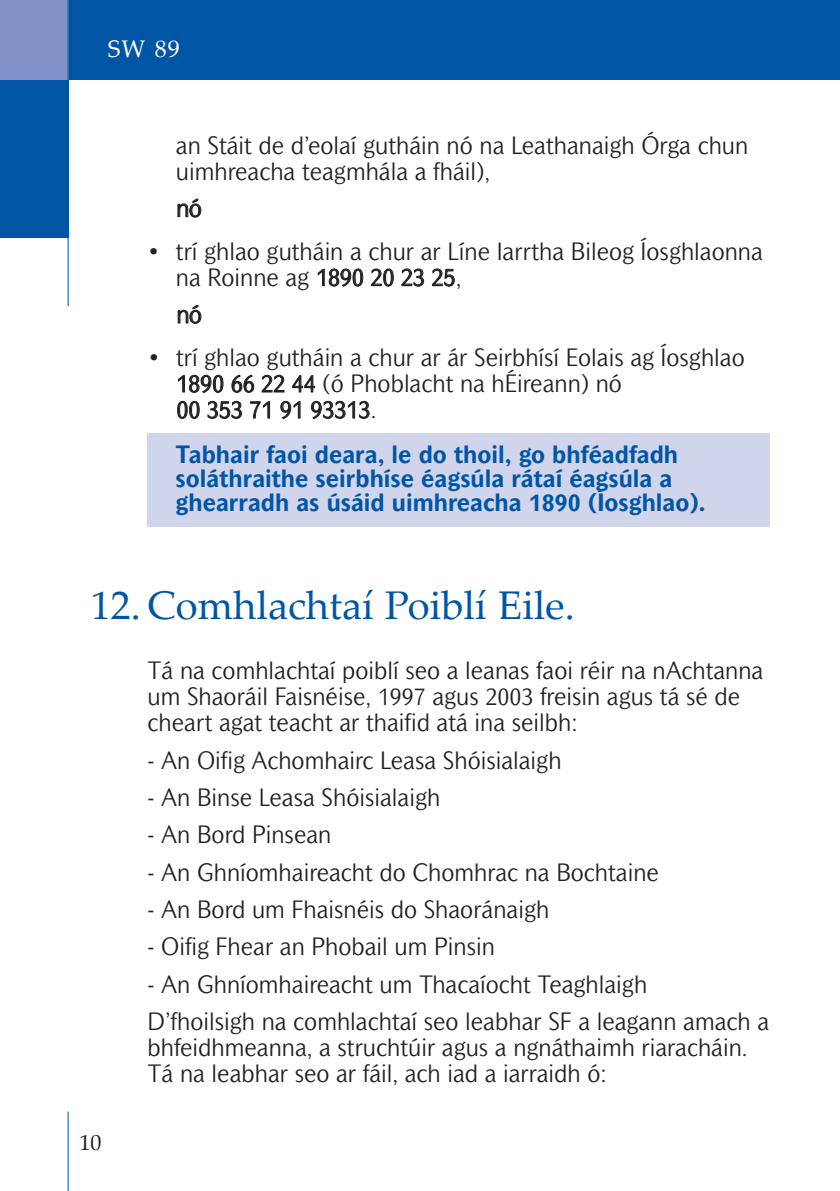
<style>
.page{position:relative;width:840px;height:1191px;background:#fff}
.page>*{position:absolute;margin:0;border:0;box-sizing:border-box;transform-origin:0 0}
.t1{font:40px "Palatino Linotype";color:#0155a5}
.t2{font:300 24px/26px "Mahsuri Sans";color:#231f20}
.t3{font:700 24px/24px "Mahsuri Sans";color:#0155a5}
.t4{font:24px "Palatino Linotype";color:#fff}
.t5{font:22px "Palatino Linotype";color:#231f20}
.s1{font-weight:400}
</style>
<div class="page">
<div style="left:68px;top:0;width:771px;height:79px;background:#0155a5"></div>
<div style="left:0;top:79px;width:68px;height:159px;background:#0155a5"></div>
<hr style="left:68px;top:1111px;width:1px;height:80px;background:#0155a5">
<div style="left:0;top:0;width:68px;height:79px;background:#8193c9"></div>
<hr style="left:68px;top:0;width:1px;height:306px;background:#0155a5">
<div style="left:147px;top:433px;width:622px;height:94px;background:#d0d5eb"></div>
<p class="t4" style="left:108px;top:40px;width:73px">SW 89</p>
<p class="t2" style="left:176px;top:134px;width:573px">an Stáit de d’eolaí gutháin nó na Leathanaigh Órga chun uimhreacha teagmhála a fháil),</p>
<p class="t2" style="left:176px;top:197px;width:27px">nó</p>
<p class="t2" style="left:176px;top:240px;width:588px;text-indent:-28px"><span class="s1">•</span> trí ghlao gutháin a chur ar Líne Iarrtha Bileog Íosghlaonna na Roinne ag 1890 20 23 25,</p>
<p class="t2" style="left:176px;top:303px;width:27px">nó</p>
<p class="t2" style="left:176px;top:347px;width:569px;text-indent:-29px"><span class="s1">•</span> trí ghlao gutháin a chur ar ár Seirbhísí Eolais ag Íosghlao<br>1890 66 22 44 (ó Phoblacht na hÉireann) nó<br>00 353 71 91 93313.</p>
<p class="t3" style="left:175px;top:444px;width:531px">Tabhair faoi deara, le do thoil, go bhféadfadh soláthraithe seirbhíse éagsúla rátaí éagsúla a ghearradh as úsáid uimhreacha 1890 (Íosghlao).</p>
<h1 class="t1" style="left:91px;top:590px;width:485px">12. Comhlachtaí Poiblí Eile.</h1>
<p class="t5" style="left:79px;top:1134px;width:23px">10</p>
<p class="t2" style="left:147px;top:659px;width:617px">Tá na comhlachtaí poiblí seo a leanas faoi réir na nAchtanna um Shaoráil Faisnéise, 1997 agus 2003 freisin agus tá sé de cheart agat teacht ar thaifid atá ina seilbh:</p>
<p class="t2" style="left:147px;top:749px;width:415px">- An Oifig Achomhairc Leasa Shóisialaigh</p>
<p class="t2" style="left:147px;top:786px;width:294px">- An Binse Leasa Shóisialaigh</p>
<p class="t2" style="left:147px;top:823px;width:185px">- An Bord Pinsean</p>
<p class="t2" style="left:147px;top:861px;width:512px">- An Ghníomhaireacht do Chomhrac na Bochtaine</p>
<p class="t2" style="left:147px;top:898px;width:403px">- An Bord um Fhaisnéis do Shaoránaigh</p>
<p class="t2" style="left:147px;top:935px;width:348px">- Oifig Fhear an Phobail um Pinsin</p>
<p class="t2" style="left:147px;top:967px;width:622px;line-height:37.4px">- An Ghníomhaireacht um Thacaíocht Teaghlaigh<br>D’fhoilsigh na comhlachtaí seo leabhar SF a leagann amach a</p>
<p class="t2" style="left:147px;top:1036px;width:601px">bhfeidhmeanna, a struchtúir agus a ngnáthaimh riaracháin.<br>Tá na leabhar seo ar fáil, ach iad a iarraidh ó:</p>
</div>
